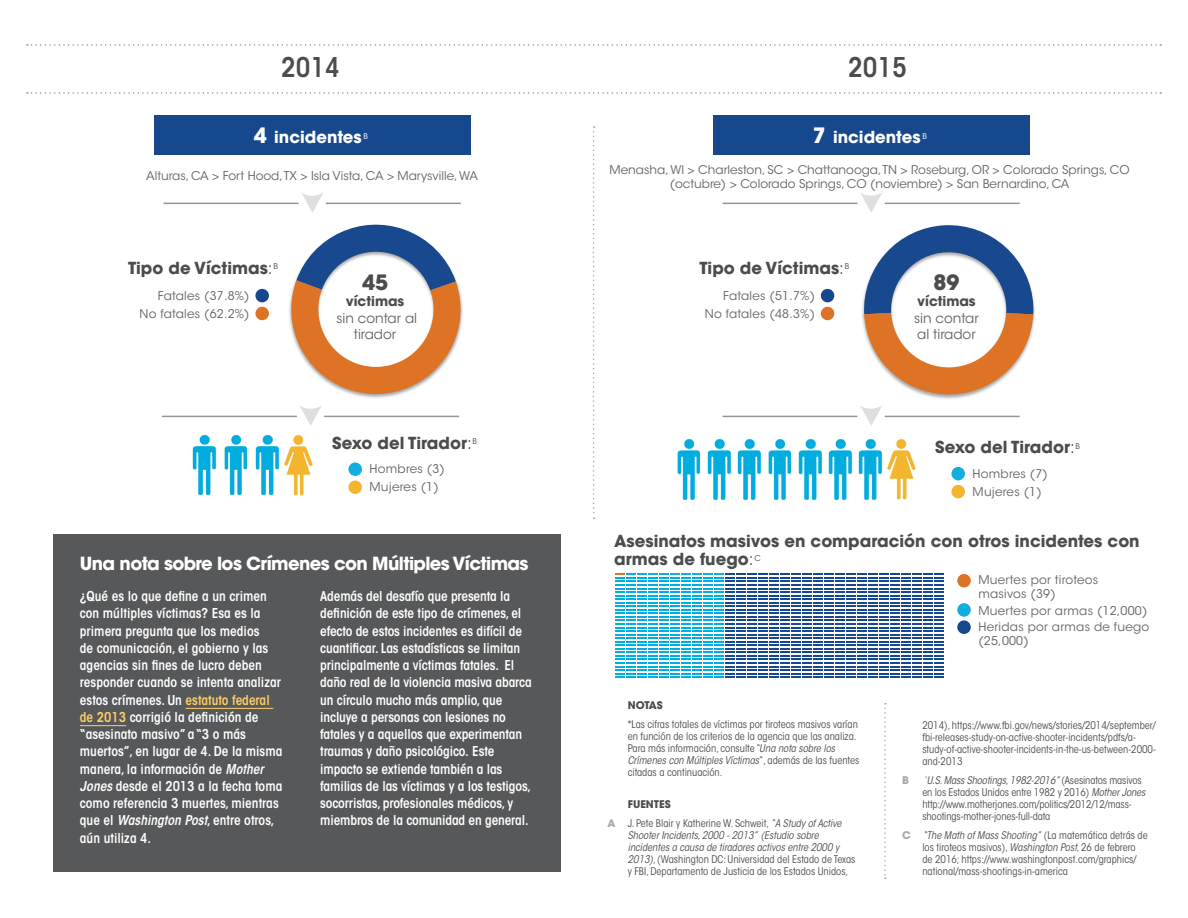
<style>
.page{position:relative;width:1188px;height:918px;background:#fff}
.page>*{position:absolute;margin:0;border:0;box-sizing:border-box;transform-origin:0 0}
.Intros{font:600 condensed 27px "ITC Avant Garde Std";color:#4b4c4d}
.Intros-2{font:700 21px "ITC Avant Garde Std";color:#4b4c4d}
.Intros-3{font:700 18px "ITC Avant Garde Std";letter-spacing:-.035em;color:#fff}
.Intros-4{font:700 16.5px/18px "ITC Avant Garde Std";color:#4b4c4d}
.Intros-5{font:700 16.5px "ITC Avant Garde Std";color:#fff}
.Intros-6{font:600 condensed 13.5px/17.2px "ITC Avant Garde Std";letter-spacing:-.01em;color:#fff}
.Intros-7{font:13.5px/16.5px "ITC Avant Garde Std";color:#636366;text-align:center}
.Box_Head_1{font:12px/13.8px "ITC Avant Garde Std";letter-spacing:.02em;color:#636366}
.Intros-8{font:12px/13.8px "ITC Avant Garde Std";color:#636366;text-align:center}
.Sources{font:condensed 10.5px/12.1px "ITC Avant Garde Std";color:#4b4c4d}
.Intros-9{font:condensed 10.5px/12px "ITC Avant Garde Std";color:#4b4c4d}
.Intros-10{font:700 10.5px "ITC Avant Garde Std";color:#4b4c4d}
.Sources-2{font:700 10.5px "ITC Avant Garde Std";color:#a8a9ad}
.s1{font-size:21px}
.s2{font-weight:400}
.s3{font-weight:700;color:#4b4c4d}
.s4{color:#fed066}
.s5{font-style:italic}
.s6{font-style:italic;font-stretch:normal}
.s7{font-weight:700;font-stretch:normal;color:#a8a9ad}
.s8{font-style:italic;font-stretch:normal;color:#a8a9ad}
</style>
<div class="page">
<svg style="left:593px;top:126px;width:2px;height:393px"></svg>
<svg style="left:884px;top:703px;width:2px;height:176px"></svg>
<svg style="left:27px;top:44px;width:1134px;height:2px"></svg>
<svg style="left:27px;top:92px;width:1134px;height:2px"></svg>
<div style="left:53px;top:535px;width:508px;height:337px;background:#57585a"></div>
<hr style="left:186px;top:708px;width:87px;height:1px;background:#fed066">
<hr style="left:80px;top:725px;width:46px;height:1px;background:#fed066">
<div style="left:255px;top:307px;width:14px;height:13px;background:#df7325;border-radius:50%"></div>
<div style="left:255px;top:289px;width:14px;height:13px;background:#16488d;border-radius:50%"></div>
<div style="left:821px;top:307px;width:13px;height:13px;background:#df7325;border-radius:50%"></div>
<div style="left:821px;top:289px;width:13px;height:13px;background:#16488d;border-radius:50%"></div>
<img style="left:932px;top:311px;width:103px;height:88px">
<svg style="left:862px;top:225px;width:171px;height:172px"></svg>
<div style="left:154px;top:116px;width:316px;height:39px;background:#16488d"></div>
<div style="left:713px;top:116px;width:316px;height:39px;background:#16488d"></div>
<hr style="left:164px;top:203px;width:135px;height:1px;background:#939598">
<svg style="left:302px;top:193px;width:21px;height:20px"></svg>
<hr style="left:326px;top:203px;width:135px;height:1px;background:#939598">
<hr style="left:722px;top:203px;width:135px;height:1px;background:#939598">
<svg style="left:861px;top:193px;width:21px;height:19px"></svg>
<hr style="left:885px;top:203px;width:135px;height:1px;background:#939598">
<hr style="left:162px;top:416px;width:135px;height:1px;background:#939598">
<svg style="left:290px;top:224px;width:173px;height:202px"></svg>
<hr style="left:324px;top:416px;width:135px;height:1px;background:#939598">
<hr style="left:722px;top:416px;width:135px;height:1px;background:#939598">
<svg style="left:861px;top:406px;width:21px;height:20px"></svg>
<hr style="left:885px;top:416px;width:135px;height:1px;background:#939598">
<img style="left:255px;top:434px;width:58px;height:62px">
<img style="left:224px;top:434px;width:24px;height:62px">
<img style="left:192px;top:434px;width:25px;height:62px">
<div style="left:348px;top:462px;width:14px;height:14px;background:#13aee0;border-radius:50%"></div>
<div style="left:348px;top:480px;width:14px;height:14px;background:#f4b52e;border-radius:50%"></div>
<img style="left:677px;top:438px;width:239px;height:62px">
<div style="left:951px;top:467px;width:14px;height:13px;background:#13aee0;border-radius:50%"></div>
<div style="left:951px;top:485px;width:14px;height:13px;background:#f4b52e;border-radius:50%"></div>
<svg style="left:615px;top:574px;width:329px;height:104px"></svg>
<div style="left:957px;top:620px;width:14px;height:14px;background:#16488d;border-radius:50%"></div>
<div style="left:957px;top:603px;width:14px;height:14px;background:#13aee0;border-radius:50%"></div>
<div style="left:957px;top:574px;width:14px;height:13px;background:#df7325;border-radius:50%"></div>
<p class="Intros" style="left:281px;top:51px;width:60px">2014</p>
<p class="Intros" style="left:848px;top:51px;width:60px">2015</p>
<p class="Intros-5" style="left:254px;top:127px;width:116px"><span class="s1">4</span> incidentes <sup>B</sup></p>
<p class="Intros-5" style="left:813px;top:127px;width:116px"><span class="s1">7</span> incidentes <sup>B</sup></p>
<p class="Intros-8" style="left:146px;top:169px;width:333px">Alturas, CA &gt; Fort Hood, TX &gt; Isla Vista, CA &gt; Marysville, WA</p>
<p class="Intros-8" style="left:610px;top:163px;width:522px">Menasha, WI &gt; Charleston, SC &gt; Chattanooga, TN &gt; Roseburg, OR &gt; Colorado Springs, CO (octubre) &gt; Colorado Springs, CO (noviembre) &gt; San Bernardino, CA</p>
<p class="Intros-4" style="left:128px;top:259px;width:151px">Tipo de Víctimas<span class="s2">:</span><sup>B</sup></p>
<p class="Box_Head_1" style="left:158px;top:289px;width:93px">Fatales (37.8%)</p>
<p class="Box_Head_1" style="left:140px;top:307px;width:112px">No fatales (62.2%)</p>
<p class="Intros-2" style="left:362px;top:269px;width:27px">45</p>
<p class="Intros-7" style="left:336px;top:294px;width:82px"><span class="s3">víctimas<br></span>sin contar al tirador</p>
<p class="Intros-4" style="left:699px;top:259px;width:151px">Tipo de Víctimas<span class="s2">:</span><sup>B</sup></p>
<p class="Box_Head_1" style="left:723px;top:289px;width:93px">Fatales (51.7%)</p>
<p class="Box_Head_1" style="left:705px;top:307px;width:112px">No fatales (48.3%)</p>
<p class="Intros-2" style="left:933px;top:269px;width:27px">89</p>
<p class="Intros-7" style="left:914px;top:294px;width:66px;text-align:left"><span class="s3">víctimas </span>sin contar al tirador</p>
<p class="Intros-4" style="left:332px;top:433px;width:146px">Sexo del Tirador<span class="s2">:</span><sup>B</sup></p>
<p class="Intros-4" style="left:935px;top:438px;width:146px">Sexo del Tirador<span class="s2">:</span><sup>B</sup></p>
<p class="Box_Head_1" style="left:370px;top:462px;width:77px">Hombres (3)</p>
<p class="Box_Head_1" style="left:370px;top:480px;width:71px">Mujeres (1)</p>
<p class="Box_Head_1" style="left:973px;top:467px;width:77px">Hombres (7)</p>
<p class="Box_Head_1" style="left:973px;top:485px;width:71px">Mujeres (1)</p>
<p class="Intros-3" style="left:80px;top:552px;width:450px">Una nota sobre los Crímenes con Múltiples Víctimas</p>
<p class="Intros-6" style="left:80px;top:588px;width:204px">¿Qué es lo que define a un crimen con múltiples víctimas? Esa es la primera pregunta que los medios<br>de comunicación, el gobierno y las agencias sin fines de lucro deben responder cuando se intenta analizar estos crímenes. Un <span class="s4">estatuto federal de 2013</span> corrigió la definición de “asesinato masivo” a “3 o más muertos”, en lugar de 4. De la misma manera, la información de <span class="s5">Mother<br>Jones</span> desde el 2013 a la fecha toma como referencia 3 muertes, mientras que el <span class="s5">Washington Post</span>, entre otros, aún utiliza 4.</p>
<p class="Intros-6" style="left:320px;top:588px;width:213px">Además del desafío que presenta la definición de este tipo de crímenes, el efecto de estos incidentes es difícil de cuantificar. Las estadísticas se limitan principalmente a víctimas fatales. El daño real de la violencia masiva abarca un círculo mucho más amplio, que incluye a personas con lesiones no fatales y a aquellos que experimentan traumas y daño psicológico. Este impacto se extiende también a las familias de las víctimas y a los testigos, socorristas, profesionales médicos, y miembros de la comunidad en general.</p>
<p class="Intros-4" style="left:614px;top:532px;width:527px">Asesinatos masivos en comparación con otros incidentes con armas de fuego<span class="s2">:</span><sup>C</sup></p>
<p class="Intros-10" style="left:628px;top:698px;width:37px">NOTAS</p>
<p class="Intros-9" style="left:628px;top:718px;width:233px">*Las cifras totales de víctimas por tiroteos masivos varían en función de los criterios de la agencia que las analiza.<br>Para más información, consulte<span class="s6">“</span><span class="s5">Una nota sobre los Crímenes con Múltiples Víctimas</span>”, además de las fuentes citadas a continuación.</p>
<p class="Intros-10" style="left:628px;top:798px;width:44px">FUENTES</p>
<p class="Sources" style="left:628px;top:817px;width:229px;text-indent:-20px"><span class="s7">A</span> J. Pete Blair y Katherine W. Schweit, <span class="s6">“</span><span class="s5">A Study of Active Shooter Incidents, 2000 - 2013</span><span class="s6">”</span> <span class="s5">(Estudio sobre incidentes a causa de tiradores activos entre 2000 y 2013)</span>, (Washington DC: Universidad del Estado de Texas y FBI, Departamento de Justicia de los Estados Unidos,</p>
<p class="Box_Head_1" style="left:978px;top:573px;width:121px">Muertes por tiroteos masivos (39)</p>
<p class="Box_Head_1" style="left:978px;top:620px;width:172px">Heridas por armas de fuego (25,000)</p>
<p class="Box_Head_1" style="left:978px;top:604px;width:170px">Muertes por armas (12,000)</p>
<p class="Sources" style="left:922px;top:719px;width:235px">2014), https://www.fbi.gov/news/stories/2014/september/ fbi-releases-study-on-active-shooter-incidents/pdfs/a&shy;study-of-active-shooter-incidents-in-the-us-between-2000- and-2013</p>
<p class="Sources-2" style="left:902px;top:773px;width:8px">B</p>
<p class="Sources" style="left:922px;top:774px;width:225px"><span class="s8">“</span><span class="s5">U.S. Mass Shootings, 1982-2016</span><span class="s6">”</span> (Asesinatos masivos en los Estados Unidos entre 1982 y 2016) <span class="s5">Mother Jones </span>http://www.motherjones.com/politics/2012/12/mass&shy;shootings-mother-jones-full-data</p>
<p class="Sources" style="left:922px;top:829px;width:227px;text-indent:-20px"><span class="s7">C</span> <span class="s6">“</span><span class="s5">The Math of Mass Shooting</span><span class="s6">”</span> (La matemática detrás de los tiroteos masivos), <span class="s5">Washington Post</span>, 26 de febrero de 2016; https://www.washingtonpost.com/graphics/ national/mass-shootings-in-america</p>
</div>
